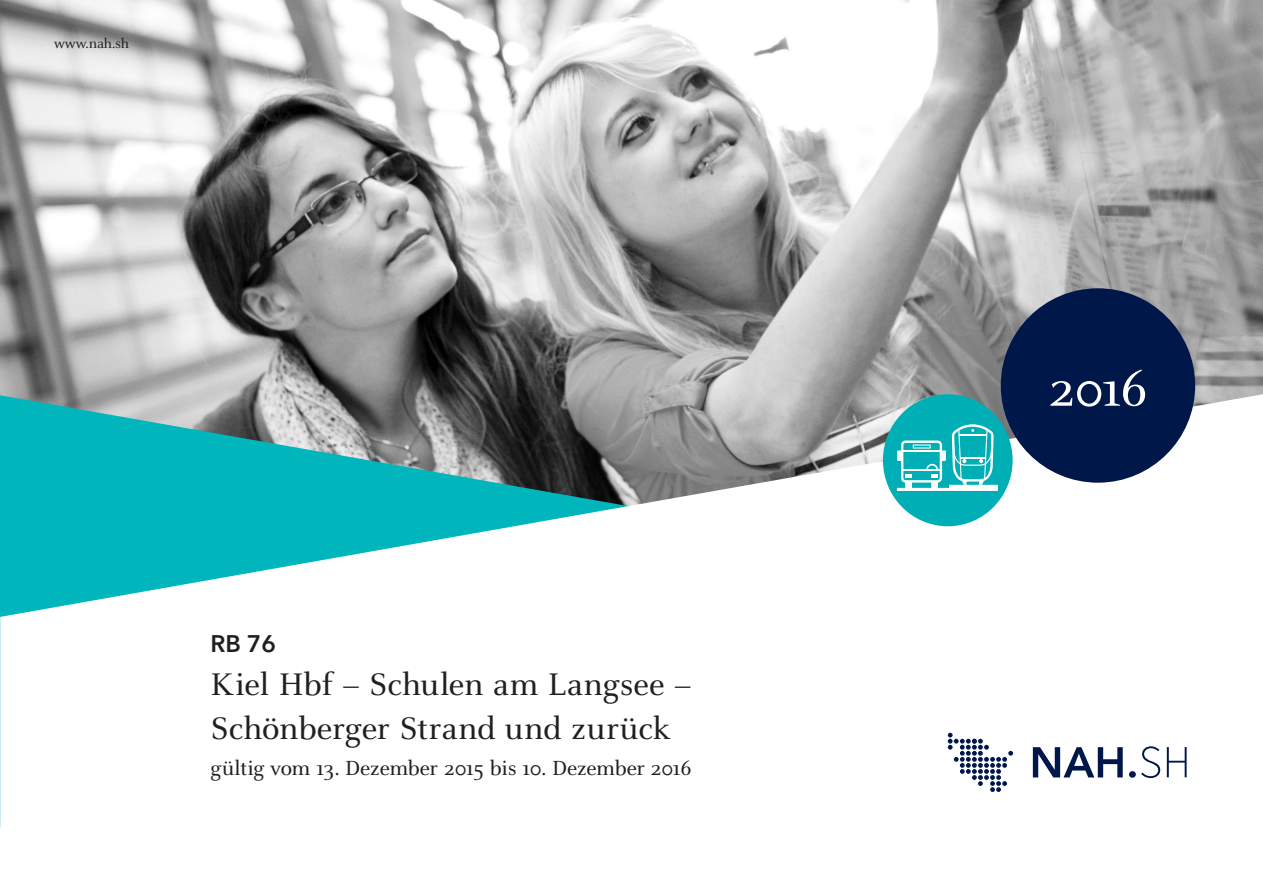
<style>
.page{position:relative;width:1263px;height:893px;background:#fff}
.page>*{position:absolute;margin:0;border:0;box-sizing:border-box;transform-origin:0 0}
.t1{font:55.5px "Celeste OT";color:#fff}
.t2{font:34.5px/43.5px "Celeste OT";letter-spacing:-.005em;color:#231f20}
.t3{font:600 23.85px "Avenir Next LT Pro";color:#231f20}
.t4{font:22.5px "Celeste OT";letter-spacing:-.02em;color:#231f20}
.t5{font:15px "Celeste OT";letter-spacing:-.01em;color:#231f20}
</style>
<div class="page">
<img style="left:0;top:0;width:1263px;height:394px">
<svg style="left:0;top:394px;width:1263px;height:434px"></svg>
<svg style="left:1167px;top:747px;width:19px;height:30px"></svg>
<svg style="left:1141px;top:746px;width:19px;height:32px"></svg>
<svg style="left:948px;top:733px;width:65px;height:59px"></svg>
<svg style="left:1033px;top:747px;width:90px;height:30px"></svg>
<div style="left:1129px;top:771px;width:7px;height:7px;background:#00174a;border-radius:50%"></div>
<div style="left:883px;top:394px;width:130px;height:132px;background:#00afb5;border-radius:50%"></div>
<svg style="left:897px;top:424px;width:101px;height:67px"></svg>
<div style="left:1001px;top:288px;width:194px;height:195px;background:#00174a;border-radius:50%"></div>
<p class="t5" style="left:54px;top:35px;width:77px">www.nah.sh</p>
<p class="t3" style="left:210px;top:629px;width:67px">RB 76</p>
<p class="t2" style="left:210px;top:662px;width:482px">Kiel Hbf – Schulen am Langsee –<br>Schönberger Strand und zurück</p>
<p class="t4" style="left:210px;top:754px;width:483px">gültig vom 13. Dezember 2015 bis 10. Dezember 2016</p>
<h1 class="t1" style="left:1048px;top:356px;width:101px">2016</h1>
</div>
